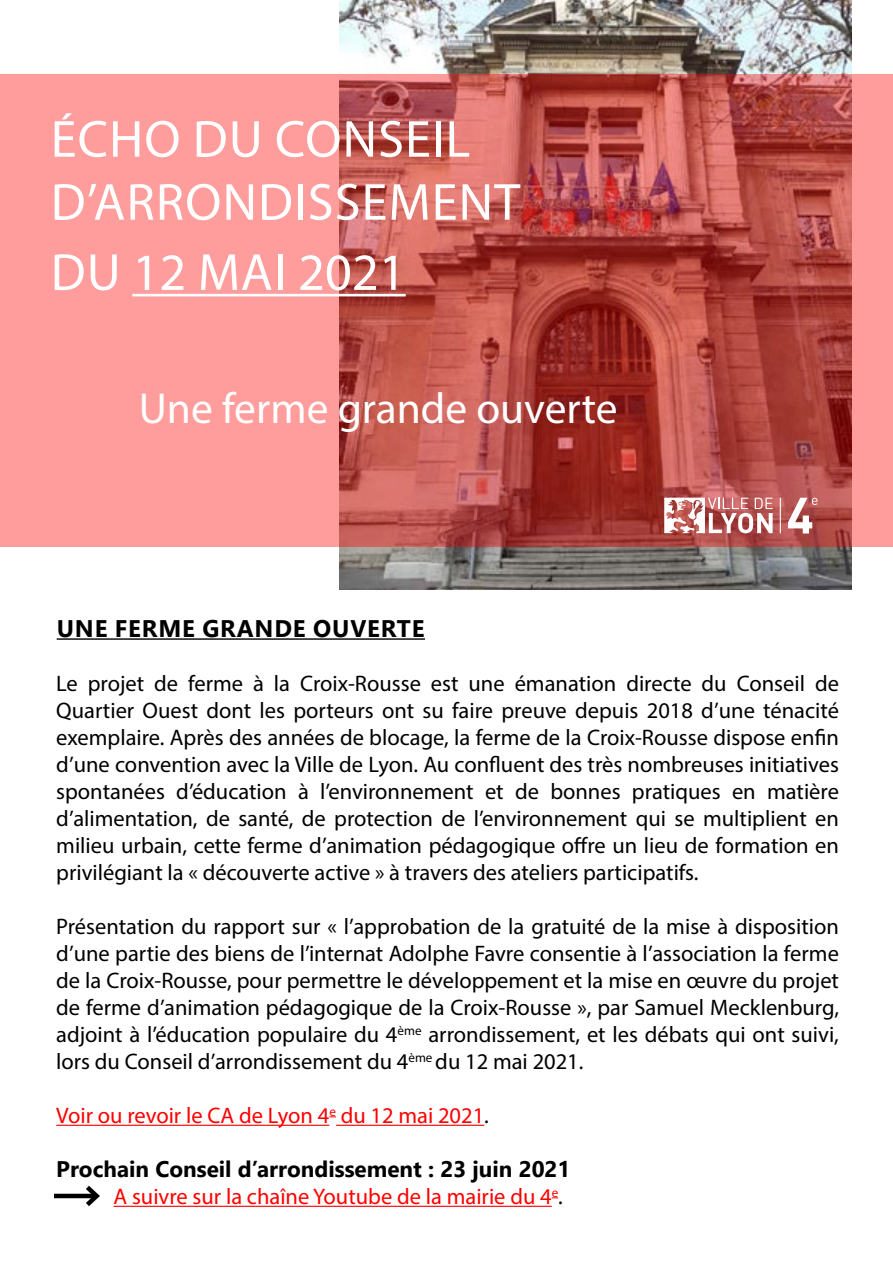
<style>
.page{position:relative;width:893px;height:1263px;background:#fff}
.page>*{position:absolute;margin:0;border:0;box-sizing:border-box;transform-origin:0 0}
.t1{font:52.5px/63px "Myriad Pro";letter-spacing:.02em;color:#fff}
.t2{font:52.5px "Myriad Pro";color:#fff}
.t3{font:43.5px "Myriad Pro";color:#fff}
.t4{font:700 24px "Segoe UI";letter-spacing:.035em;color:#000}
.t5{font:22.5px/27px "Myriad Pro";color:#000;text-align:justify}
.t6{font:22.5px "Myriad Pro";color:#f00}
.t7{font:700 22.5px "Segoe UI";color:#000}
.s1{color:#000}
</style>
<div class="page">
<img style="left:339px;top:0;width:512px;height:589px">
<svg style="left:0;top:74px;width:893px;height:472px;background:#d46e6a"></svg>
<hr style="left:132px;top:294px;width:274px;height:2px;background:#fff">
<svg style="left:664px;top:498px;width:109px;height:35px"></svg>
<hr style="left:780px;top:498px;width:1px;height:35px;background:#fff">
<svg style="left:788px;top:498px;width:30px;height:35px"></svg>
<hr style="left:57px;top:638px;width:368px;height:2px;background:#000">
<hr style="left:56px;top:1125px;width:273px;height:1px;background:#f00">
<hr style="left:336px;top:1125px;width:148px;height:1px;background:#f00">
<hr style="left:113px;top:1206px;width:439px;height:1px;background:#f00">
<hr style="left:54px;top:1194px;width:43px;height:4px;background:#000">
<svg style="left:81px;top:1186px;width:19px;height:20px"></svg>
<p class="t1" style="left:51px;top:107px;width:471px">ÉCHO DU CONSEIL<br>D’ARRONDISSEMENT</p>
<p class="t2" style="left:51px;top:240px;width:356px">DU 12 MAI 2021</p>
<p class="t3" style="left:139px;top:381px;width:480px">Une ferme grande ouverte</p>
<p class="t4" style="left:57px;top:606px;width:369px">UNE FERME GRANDE OUVERTE</p>
<p class="t5" style="left:56px;top:669px;width:784px">Le projet de ferme à la Croix-Rousse est une émanation directe du Conseil de Quartier Ouest dont les porteurs ont su faire preuve depuis 2018 d’une ténacité exemplaire. Après des années de blocage, la ferme de la Croix-Rousse dispose enfin d’une convention avec la Ville de Lyon. Au confluent des très nombreuses initiatives spontanées d’éducation à l’environnement et de bonnes pratiques en matière d’alimentation, de santé, de protection de l’environnement qui se multiplient en milieu urbain, cette ferme d’animation pédagogique offre un lieu de formation en privilégiant la « découverte active » à travers des ateliers participatifs.</p>
<p class="t5" style="left:56px;top:912px;width:784px">Présentation du rapport sur « l’approbation de la gratuité de la mise à disposition d’une partie des biens de l’internat Adolphe Favre consentie à l’association la ferme de la Croix-Rousse, pour permettre le développement et la mise en œuvre du projet de ferme d’animation pédagogique de la Croix-Rousse », par Samuel Mecklenburg, adjoint à l’éducation populaire du 4<sup>ème</sup> arrondissement, et les débats qui ont suivi, lors du Conseil d’arrondissement du 4<sup>ème</sup> du 12 mai 2021.</p>
<p class="t6" style="left:56px;top:1101px;width:434px">Voir ou revoir le CA de Lyon 4<sup>e</sup> du 12 mai 2021<span class="s1">.</span></p>
<p class="t7" style="left:56px;top:1148px;width:516px">Prochain Conseil d’arrondissement : 23 juin 2021</p>
<p class="t6" style="left:113px;top:1182px;width:451px">A suivre sur la chaîne Youtube de la mairie du 4<sup>e</sup><span class="s1">.</span></p>
</div>
